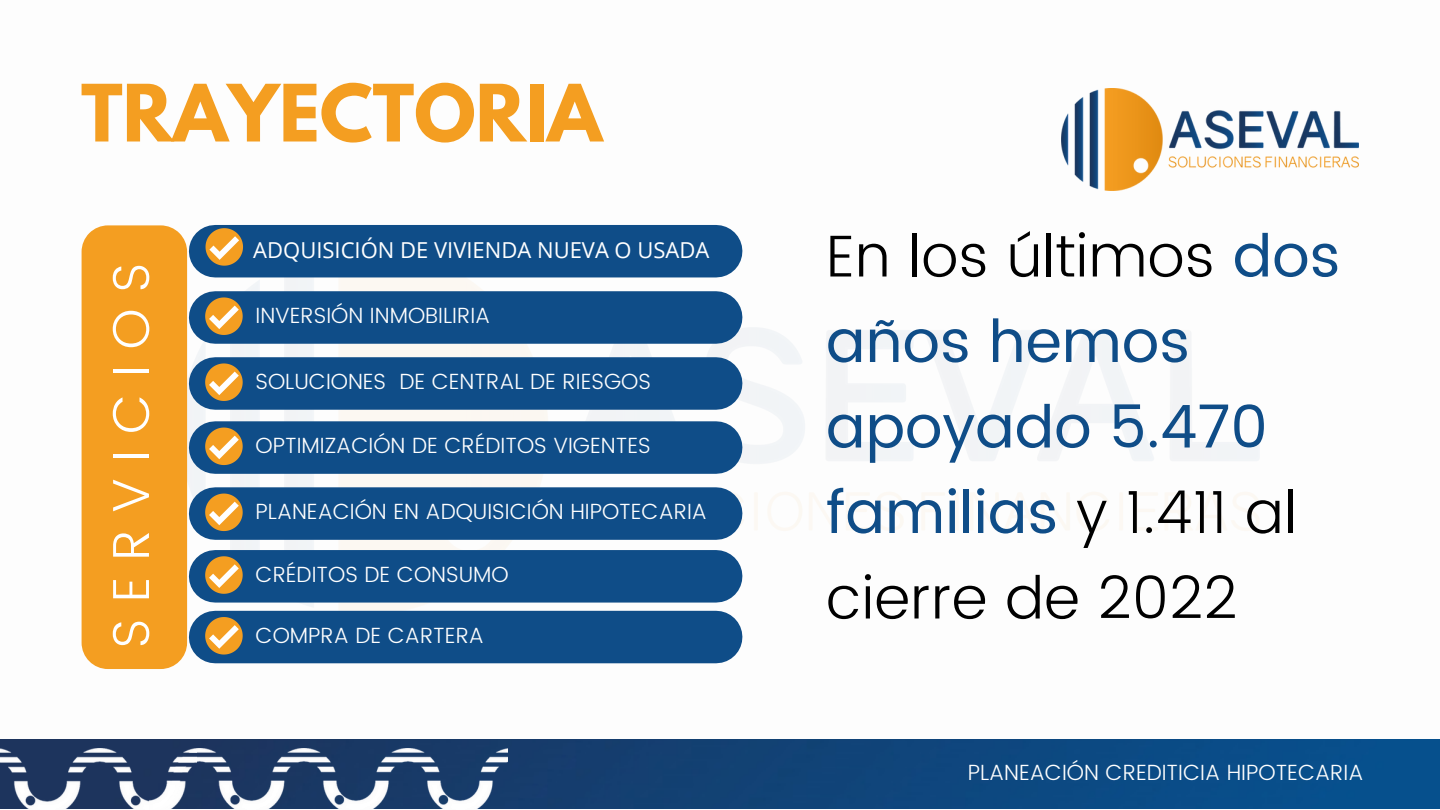
<style>
.page{position:relative;width:1440px;height:810px;background:#fff}
.page>*{position:absolute;margin:0;border:0;box-sizing:border-box;transform-origin:0 0}
.t1{font:700 70px "League Spartan";color:#f49e21}
.t2{font:300 59px/85.5px "Poppins";color:#000}
.t3{font:300 52px "Poppins";letter-spacing:.315em;color:#fff}
.t4{font:300 22px "Poppins";color:#fff}
.t5{font:22px "Open Sans";color:#fff}
.s1{font-weight:400;color:#0f4d88}
</style>
<div class="page">
<img style="left:187px;top:248px;width:1072px;height:366px">
<div style="left:215px;top:225px;width:501px;height:52px;background:#0f4d88"></div>
<div style="left:215px;top:291px;width:501px;height:53px;background:#0f4d88"></div>
<svg style="left:206px;top:228px;width:37px;height:38px"></svg>
<svg style="left:205px;top:297px;width:38px;height:38px"></svg>
<div style="left:215px;top:357px;width:501px;height:53px;background:#0f4d88"></div>
<svg style="left:205px;top:363px;width:38px;height:38px"></svg>
<div style="left:215px;top:421px;width:501px;height:53px;background:#0f4d88"></div>
<svg style="left:205px;top:428px;width:38px;height:37px"></svg>
<div style="left:215px;top:487px;width:501px;height:53px;background:#0f4d88"></div>
<svg style="left:205px;top:494px;width:38px;height:37px"></svg>
<div style="left:215px;top:550px;width:501px;height:53px;background:#0f4d88"></div>
<svg style="left:205px;top:556px;width:38px;height:38px"></svg>
<div style="left:215px;top:611px;width:501px;height:52px;background:#0f4d88"></div>
<svg style="left:205px;top:617px;width:38px;height:38px"></svg>
<div style="left:82px;top:225px;width:105px;height:444px;background:#f49e21"></div>
<img style="left:1061px;top:89px;width:298px;height:101px">
<img style="left:0;top:739px;width:1440px;height:70px">
<img style="left:0;top:748px;width:150px;height:61px">
<img style="left:150px;top:748px;width:358px;height:61px">
<h1 class="t1" style="left:81px;top:79px;width:523px">TRAYECTORIA</h1>
<h3 class="t3" style="left:101px;top:648px;width:387px;rotate:-90deg">SERVICIOS</h3>
<p class="t5" style="left:253px;top:234px;width:458px">ADQUISICIÓN DE VIVIENDA NUEVA O USADA</p>
<p class="t4" style="left:256px;top:303px;width:236px">INVERSIÓN INMOBILIRIA</p>
<p class="t4" style="left:256px;top:369px;width:397px">SOLUCIONES DE CENTRAL DE RIESGOS</p>
<p class="t4" style="left:256px;top:433px;width:397px">OPTIMIZACIÓN DE CRÉDITOS VIGENTES</p>
<p class="t4" style="left:256px;top:499px;width:453px">PLANEACIÓN EN ADQUISICIÓN HIPOTECARIA</p>
<p class="t4" style="left:256px;top:562px;width:255px">CRÉDITOS DE CONSUMO</p>
<p class="t4" style="left:256px;top:623px;width:230px">COMPRA DE CARTERA</p>
<h2 class="t2" style="left:826px;top:213px;width:516px">En los últimos <span class="s1">dos años hemos apoyado 5.470 familias</span> y 1.411 al cierre de 2022</h2>
<p class="t4" style="left:968px;top:760px;width:397px">PLANEACIÓN CREDITICIA HIPOTECARIA</p>
</div>
